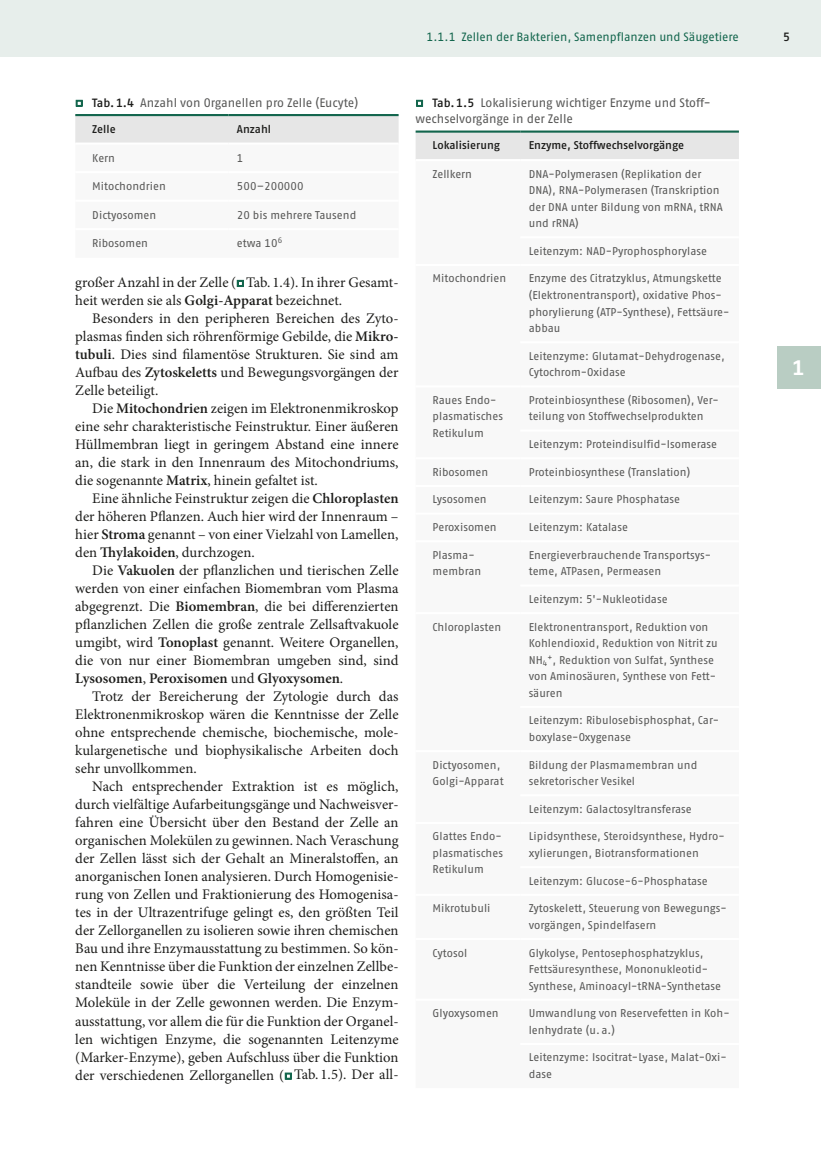
<style>
.page{position:relative;width:821px;height:1149px;background:#fff}
.page>*{position:absolute;margin:0;border:0;box-sizing:border-box;transform-origin:0 0}
.t1{font:700 21px "Fago Pro";color:#fff}
.t2{font:14.7px/18px "Minion Pro";letter-spacing:.005em;color:#1d1d1b;text-align:justify}
.t3{font:12.3px/16.5px "Fago Pro";letter-spacing:-.005em;color:#575756}
.t4{font:12px "Fago Pro";letter-spacing:-.005em;color:#13664d}
.t5{font:600 12px "Fago Pro";color:#1d1d1b}
.t6{font:11.25px/16.5px "Fago Pro";color:#575756}
.t7{font:600 11.25px "Fago Pro";color:#1d1d1b}
.s1{font-family:"Arial Unicode MS";font-size:13.2px;color:#13664d}
.s2{font-weight:600;font-size:12px;color:#1d1d1b}
.s3{font-weight:600}
</style>
<div class="page">
<div style="left:0;top:0;width:739px;height:57px;background:#e7eeeb"></div>
<div style="left:739px;top:0;width:82px;height:57px;background:#e7eeeb"></div>
<div style="left:777px;top:346px;width:44px;height:42px;background:#b9cdc3"></div>
<svg style="left:236px;top:279px;width:8px;height:8px"></svg>
<svg style="left:284px;top:1072px;width:8px;height:8px"></svg>
<div style="left:75px;top:116px;width:323px;height:26px;background:#e6e6e6"></div>
<hr style="left:228px;top:114px;width:170px;height:2px;background:#13664d">
<hr style="left:75px;top:114px;width:153px;height:2px;background:#13664d">
<svg style="left:75px;top:99px;width:8px;height:8px"></svg>
<div style="left:416px;top:133px;width:323px;height:26px;background:#e6e6e6"></div>
<hr style="left:520px;top:130px;width:219px;height:3px;background:#13664d">
<hr style="left:415px;top:130px;width:105px;height:3px;background:#13664d">
<svg style="left:416px;top:99px;width:8px;height:8px"></svg>
<p class="t4" style="left:426px;top:29px;width:314px">1.1.1 Zellen der Bakterien, Samenpflanzen und Säugetiere</p>
<p class="t5" style="left:783px;top:29px;width:8px">5</p>
<p class="t3" style="left:75px;top:94px;width:284px"><span class="s1">□</span> <span class="s2">Tab.1.4</span> Anzahl von Organellen pro Zelle (Eucyte)</p>
<p class="t7" style="left:92px;top:122px;width:25px">Zelle</p>
<p class="t7" style="left:237px;top:122px;width:36px">Anzahl</p>
<p class="t6" style="left:92px;top:149px;width:24px">Kern</p>
<p class="t6" style="left:237px;top:149px;width:8px">1</p>
<p class="t6" style="left:92px;top:178px;width:75px">Mitochondrien</p>
<p class="t6" style="left:237px;top:178px;width:68px">500–200000</p>
<p class="t6" style="left:92px;top:206px;width:65px">Dictyosomen</p>
<p class="t6" style="left:237px;top:206px;width:121px">20 bis mehrere Tausend</p>
<p class="t6" style="left:92px;top:235px;width:57px">Ribosomen</p>
<p class="t6" style="left:237px;top:235px;width:47px">etwa 10<sup>6</sup></p>
<p class="t2" style="left:75px;top:273px;width:325px">großer Anzahl in der Zelle (<sub>□</sub>Tab. 1.4). In ihrer Gesamt&shy;heit werden sie als <span class="s3">Golgi-Apparat</span> bezeichnet.</p>
<p class="t2" style="left:75px;top:309px;width:325px;text-indent:17px">Besonders in den peripheren Bereichen des Zyto&shy;plasmas finden sich röhrenförmige Gebilde, die <span class="s3">Mikro&shy;tubuli</span>. Dies sind filamentöse Strukturen. Sie sind am Aufbau des <span class="s3">Zytoskeletts</span> und Bewegungsvorgängen der Zelle beteiligt.</p>
<p class="t2" style="left:75px;top:399px;width:325px;text-indent:17px">Die <span class="s3">Mitochondrien</span> zeigen im Elektronenmikroskop eine sehr charakteristische Feinstruktur. Einer äußeren Hüllmembran liegt in geringem Abstand eine innere an, die stark in den Innenraum des Mitochondriums, die sogenannte <span class="s3">Matrix</span>, hinein gefaltet ist.</p>
<p class="t2" style="left:75px;top:489px;width:325px;text-indent:17px">Eine ähnliche Feinstruktur zeigen die <span class="s3">Chloroplasten </span>der höheren Pflanzen. Auch hier wird der Innenraum – hier <span class="s3">Stroma</span> genannt – von einer Vielzahl von Lamellen, den <span class="s3">Thylakoiden</span>, durchzogen.</p>
<p class="t2" style="left:75px;top:561px;width:325px;text-indent:17px">Die <span class="s3">Vakuolen</span> der pflanzlichen und tierischen Zelle werden von einer einfachen Biomembran vom Plasma abgegrenzt. Die <span class="s3">Biomembran</span>, die bei differenzierten pflanzlichen Zellen die große zentrale Zellsaftvakuole umgibt, wird <span class="s3">Tonoplast</span> genannt. Weitere Organellen, die von nur einer Biomembran umgeben sind, sind <span class="s3">Lysosomen</span>, <span class="s3">Peroxisomen</span> und <span class="s3">Glyoxysomen</span>.</p>
<p class="t2" style="left:75px;top:687px;width:325px;text-indent:17px">Trotz der Bereicherung der Zytologie durch das Elektronenmikroskop wären die Kenntnisse der Zelle ohne entsprechende chemische, biochemische, mole&shy;kulargenetische und biophysikalische Arbeiten doch sehr unvollkommen.</p>
<p class="t2" style="left:75px;top:777px;width:325px;text-indent:17px">Nach entsprechender Extraktion ist es möglich, durch vielfältige Aufarbeitungsgänge und Nachweisver&shy;fahren eine Übersicht über den Bestand der Zelle an organischen Molekülen zu gewinnen. Nach Veraschung der Zellen lässt sich der Gehalt an Mineralstoffen, an anorganischen Ionen analysieren. Durch Homogenisie&shy;rung von Zellen und Fraktionierung des Homogenisa&shy;tes in der Ultrazentrifuge gelingt es, den größten Teil der Zellorganellen zu isolieren sowie ihren chemischen Bau und ihre Enzymausstattung zu bestimmen. So kön&shy;nen Kenntnisse über die Funktion der einzelnen Zellbe&shy;standteile sowie über die Verteilung der einzelnen Moleküle in der Zelle gewonnen werden. Die Enzym&shy;ausstattung, vor allem die für die Funktion der Organel&shy;len wichtigen Enzyme, die sogenannten Leitenzyme (Marker-Enzyme), geben Aufschluss über die Funktion der verschiedenen Zellorganellen (<sub>□</sub>Tab. 1.5). Der all-</p>
<p class="t3" style="left:415px;top:94px;width:297px"><span class="s1">□</span> <span class="s2">Tab.1.5</span> Lokalisierung wichtiger Enzyme und Stoff&shy;wechselvorgänge in der Zelle</p>
<p class="t7" style="left:432px;top:139px;width:69px">Lokalisierung</p>
<p class="t7" style="left:529px;top:139px;width:157px">Enzyme, Stoffwechselvorgänge</p>
<p class="t6" style="left:432px;top:165px;width:41px">Zellkern</p>
<p class="t6" style="left:529px;top:165px;width:196px">DNA- Polymerasen (Replikation der<br>DNA), RNA- Polymerasen (Transkription der DNA unter Bildung von mRNA, tRNA und rRNA)</p>
<p class="t6" style="left:529px;top:242px;width:180px">Leitenzym: NAD- Pyrophosphorylase</p>
<p class="t6" style="left:432px;top:270px;width:75px">Mitochondrien</p>
<p class="t6" style="left:529px;top:270px;width:202px">Enzyme des Citratzyklus, Atmungskette (Elektronentransport), oxidative Phos&shy;phorylierung (ATP-Synthese), Fettsäure&shy;abbau</p>
<p class="t6" style="left:529px;top:347px;width:197px">Leitenzyme: Glutamat- Dehydrogenase,<br>Cytochrom-Oxidase</p>
<p class="t6" style="left:432px;top:391px;width:72px">Raues Endo&shy;plasmatisches<br>Retikulum</p>
<p class="t6" style="left:529px;top:391px;width:192px">Proteinbiosynthese (Ribosomen), Ver&shy;teilung von Stoffwechselprodukten</p>
<p class="t6" style="left:529px;top:436px;width:190px">Leitenzym: Proteindisulfid- Isomerase</p>
<p class="t6" style="left:432px;top:463px;width:57px">Ribosomen</p>
<p class="t6" style="left:529px;top:463px;width:163px">Proteinbiosynthese (Translation)</p>
<p class="t6" style="left:432px;top:491px;width:56px">Lysosomen</p>
<p class="t6" style="left:529px;top:491px;width:153px">Leitenzym: Saure Phosphatase</p>
<p class="t6" style="left:432px;top:519px;width:66px">Peroxisomen</p>
<p class="t6" style="left:529px;top:519px;width:101px">Leitenzym: Katalase</p>
<p class="t6" style="left:432px;top:546px;width:50px">Plasma&shy;membran</p>
<p class="t6" style="left:529px;top:546px;width:184px">Energieverbrauchende Transportsys&shy;teme, ATPasen, Permeasen</p>
<p class="t6" style="left:529px;top:590px;width:140px">Leitenzym: 5'- Nukleotidase</p>
<p class="t6" style="left:432px;top:618px;width:70px">Chloroplasten</p>
<p class="t6" style="left:529px;top:618px;width:190px">Elektronentransport, Reduktion von<br>Kohlendioxid, Reduktion von Nitrit zu<br>NH<sub>4</sub><sup>+</sup>, Reduktion von Sulfat, Synthese von Aminosäuren, Synthese von Fett&shy;säuren</p>
<p class="t6" style="left:529px;top:712px;width:192px">Leitenzym: Ribulosebisphosphat, Car&shy;boxylase- Oxygenase</p>
<p class="t6" style="left:432px;top:756px;width:72px">Dictyosomen,<br>Golgi-Apparat</p>
<p class="t6" style="left:529px;top:756px;width:170px">Bildung der Plasmamembran und sekretorischer Vesikel</p>
<p class="t6" style="left:529px;top:800px;width:164px">Leitenzym: Galactosyltransferase</p>
<p class="t6" style="left:432px;top:828px;width:72px">Glattes Endo&shy;plasmatisches<br>Retikulum</p>
<p class="t6" style="left:529px;top:828px;width:197px">Lipidsynthese, Steroidsynthese, Hydro&shy;xylierungen, Biotransformationen</p>
<p class="t6" style="left:529px;top:872px;width:180px">Leitenzym: Glucose-6- Phosphatase</p>
<p class="t6" style="left:432px;top:899px;width:59px">Mikrotubuli</p>
<p class="t6" style="left:529px;top:899px;width:199px">Zytoskelett, Steuerung von Bewegungs&shy;vorgängen, Spindelfasern</p>
<p class="t6" style="left:432px;top:944px;width:36px">Cytosol</p>
<p class="t6" style="left:529px;top:944px;width:194px">Glykolyse, Pentosephosphatzyklus,<br>Fettsäuresynthese, Mononukleotid-<br>Synthese, Aminoacyl-tRNA-Synthetase</p>
<p class="t6" style="left:432px;top:1004px;width:68px">Glyoxysomen</p>
<p class="t6" style="left:529px;top:1004px;width:202px">Umwandlung von Reservefetten in Koh&shy;lenhydrate (u.a.)</p>
<p class="t6" style="left:529px;top:1048px;width:199px">Leitenzyme: Isocitrat- Lyase, Malat- Oxi&shy;dase</p>
<h1 class="t1" style="left:792px;top:355px;width:14px">1</h1>
</div>
